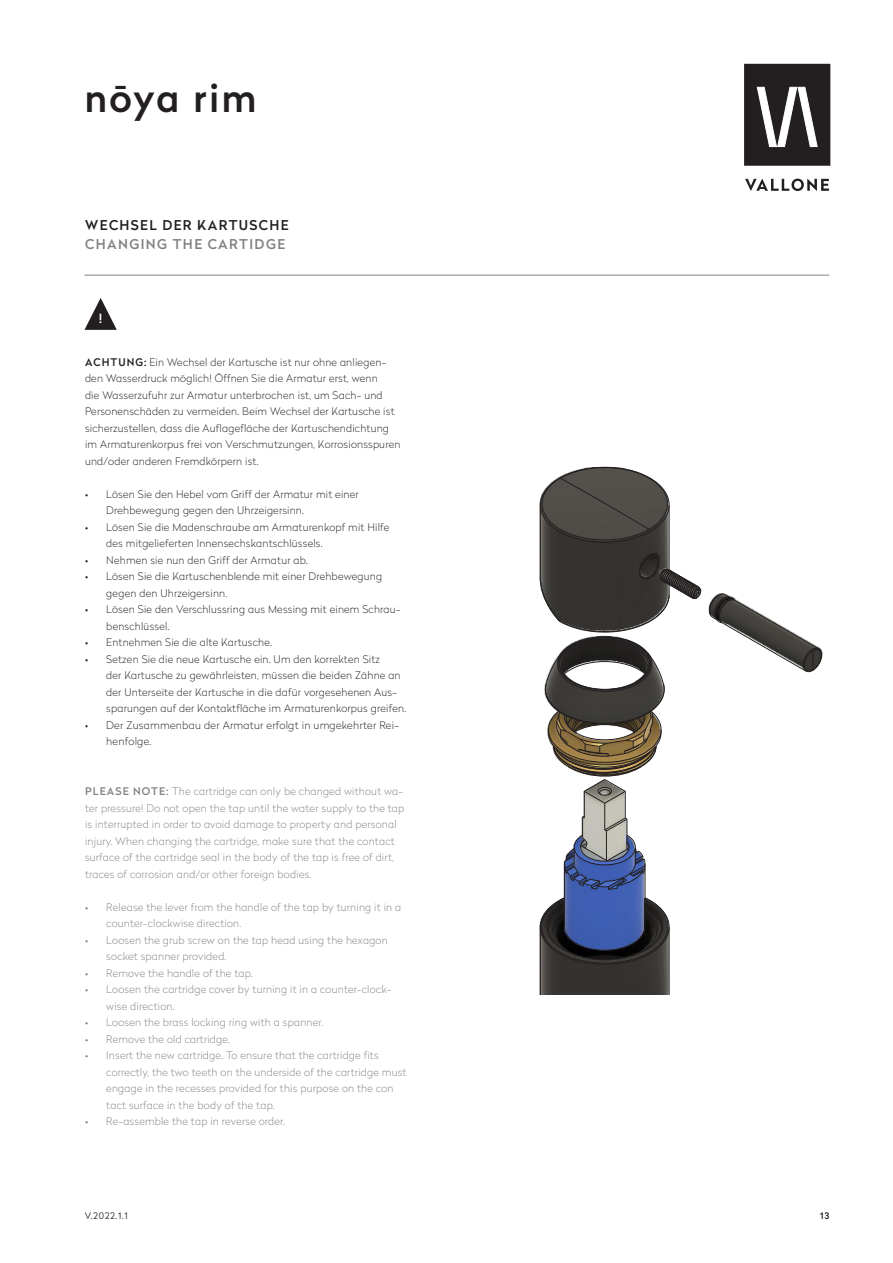
<style>
.page{position:relative;width:893px;height:1263px;background:#fff}
.page>*{position:absolute;margin:0;border:0;box-sizing:border-box;transform-origin:0 0}
.t1{font:500 38.55px "Radikal";letter-spacing:.06em;color:#231f20}
.Überschrift_DE{font:500 13.5px "Radikal";letter-spacing:.1em;color:#231f20}
.Überschrift_EN{font:500 13.5px "Radikal";letter-spacing:.1em;color:#808285}
.t2{font:500 12.6px "Radikal";color:#fff}
.Auflistung_DE{font:100 10.5px/16.5px "Radikal";letter-spacing:.02em;color:#231f20}
.Auflistung_EN{font:100 10.5px "Radikal";letter-spacing:.02em;color:#808285}
.Fließtext_DE{font:100 10.5px/16.5px "Radikal";letter-spacing:.02em;color:#231f20}
.Fließtext_EN{font:100 10.5px/16.5px "Radikal";letter-spacing:.02em;color:#808285}
.Auflistung_DE-2{font:100 10.5px "Radikal";letter-spacing:.02em;color:#231f20;scale:.96 1}
.t3{font:300 9px "Radikal";color:#231f20}
.t4{font:500 9px "Radikal";color:#231f20}
.s1{font-weight:500}
</style>
<div class="page">
<svg style="left:745px;top:179px;width:84px;height:12px"></svg>
<div style="left:745px;top:65px;width:84px;height:99px;background:#231f20"></div>
<div style="left:744px;top:64px;width:86px;height:102px;border:3px solid #231f20"></div>
<svg style="left:757px;top:87px;width:61px;height:60px"></svg>
<hr style="left:84px;top:275px;width:745px;height:1px;background:#808285">
<img style="left:539px;top:544px;width:284px;height:450px">
<hr style="left:540px;top:927px;width:1px;height:67px;background:#231f20">
<hr style="left:669px;top:927px;width:1px;height:67px;background:#231f20">
<svg style="left:708px;top:592px;width:114px;height:81px"></svg>
<svg style="left:539px;top:897px;width:135px;height:68px;background:#455071"></svg>
<hr style="left:645px;top:864px;width:1px;height:63px;background:#231f20">
<hr style="left:564px;top:864px;width:1px;height:63px;background:#231f20">
<hr style="left:669px;top:505px;width:1px;height:65px;background:#231f20">
<hr style="left:540px;top:505px;width:1px;height:72px;background:#231f20">
<svg style="left:539px;top:466px;width:131px;height:78px;background:#605e5a"></svg>
<svg style="left:540px;top:553px;width:162px;height:337px"></svg>
<svg style="left:84px;top:298px;width:33px;height:32px"></svg>
<h1 class="t1" style="left:84px;top:70px;width:174px">nōya rim</h1>
<p class="Überschrift_DE" style="left:85px;top:215px;width:205px">WECHSEL DER KARTUSCHE</p>
<p class="Überschrift_EN" style="left:85px;top:235px;width:202px">CHANGING THE CARTIDGE</p>
<p class="t2" style="left:99px;top:309px;width:5px">!</p>
<p class="Fließtext_DE" style="left:85px;top:354px;width:317px"><span class="s1">ACHTUNG:</span> Ein Wechsel der Kartusche ist nur ohne anliegen&shy;den Wasserdruck möglich! Öffnen Sie die Armatur erst, wenn<br>die Wasserzufuhr zur Armatur unterbrochen ist, um Sach- und Personenschäden zu vermeiden. Beim Wechsel der Kartusche ist sicherzustellen, dass die Auflagefläche der Kartuschendichtung im Armaturenkorpus frei von Verschmutzungen, Korrosionsspuren und/oder anderen Fremdkörpern ist.</p>
<p class="Auflistung_DE" style="left:85px;top:486px;width:275px">• Lösen Sie den Hebel vom Griff der Armatur mit einer</p>
<p class="Auflistung_DE" style="left:106px;top:502px;width:199px">Drehbewegung gegen den Uhrzeigersinn.</p>
<p class="Auflistung_DE" style="left:85px;top:519px;width:306px">• Lösen Sie die Madenschraube am Armaturenkopf mit Hilfe</p>
<p class="Auflistung_DE" style="left:106px;top:535px;width:218px">des mitgelieferten Innensechskantschlüssels.</p>
<p class="Auflistung_DE" style="left:85px;top:552px;width:224px">• Nehmen sie nun den Griff der Armatur ab.</p>
<p class="Auflistung_DE" style="left:85px;top:568px;width:299px">• Lösen Sie die Kartuschenblende mit einer Drehbewegung</p>
<p class="Auflistung_DE" style="left:106px;top:585px;width:122px">gegen den Uhrzeigersinn.</p>
<p class="Auflistung_DE" style="left:85px;top:601px;width:317px">• Lösen Sie den Verschlussring aus Messing mit einem Schrau-</p>
<p class="Auflistung_DE" style="left:106px;top:618px;width:65px">benschlüssel.</p>
<p class="Auflistung_DE" style="left:85px;top:634px;width:188px">• Entnehmen Sie die alte Kartusche.</p>
<p class="Auflistung_DE" style="left:85px;top:651px;width:296px">• Setzen Sie die neue Kartusche ein. Um den korrekten Sitz</p>
<p class="Auflistung_DE" style="left:106px;top:667px;width:296px">der Kartusche zu gewährleisten, müssen die beiden Zähne an</p>
<p class="Auflistung_DE" style="left:106px;top:684px;width:301px">der Unterseite der Kartusche in die dafür vorgesehenen Aus&shy;sparungen auf der Kontaktfläche im Armaturenkorpus greifen.</p>
<p class="Auflistung_DE-2" style="left:85px;top:718px;width:329px">• Der Zusammenbau der Armatur erfolgt in umgekehrter Rei-</p>
<p class="Auflistung_DE" style="left:106px;top:733px;width:47px">henfolge.</p>
<p class="Fließtext_EN" style="left:85px;top:783px;width:321px"><span class="s1">PLEASE NOTE:</span> The cartridge can only be changed without wa&shy;ter pressure! Do not open the tap until the water supply to the tap is interrupted in order to avoid damage to property and personal injury. When changing the cartridge, make sure that the contact surface of the cartridge seal in the body of the tap is free of dirt, traces of corrosion and/or other foreign bodies.</p>
<p class="Auflistung_EN" style="left:85px;top:899px;width:318px">• Release the lever from the handle of the tap by turning it in a</p>
<p class="Auflistung_EN" style="left:106px;top:916px;width:136px">counter-clockwise direction.</p>
<p class="Auflistung_EN" style="left:85px;top:932px;width:304px">• Loosen the grub screw on the tap head using the hexagon</p>
<p class="Auflistung_EN" style="left:106px;top:949px;width:122px">socket spanner provided.</p>
<p class="Auflistung_EN" style="left:85px;top:965px;width:169px">• Remove the handle of the tap.</p>
<p class="Auflistung_EN" style="left:85px;top:982px;width:308px">• Loosen the cartridge cover by turning it in a counter-clock-</p>
<p class="Auflistung_EN" style="left:106px;top:998px;width:70px">wise direction.</p>
<p class="Auflistung_EN" style="left:85px;top:1015px;width:240px">• Loosen the brass locking ring with a spanner.</p>
<p class="Auflistung_EN" style="left:85px;top:1031px;width:147px">• Remove the old cartridge.</p>
<p class="Auflistung_EN" style="left:85px;top:1048px;width:295px">• Insert the new cartridge. To ensure that the cartridge fits</p>
<p class="Auflistung_EN" style="left:106px;top:1064px;width:302px">correctly, the two teeth on the underside of the cartridge must</p>
<p class="Auflistung_EN" style="left:106px;top:1081px;width:289px">engage in the recesses provided for this purpose on the con</p>
<p class="Auflistung_EN" style="left:106px;top:1097px;width:170px">tact surface in the body of the tap.</p>
<p class="Auflistung_EN" style="left:85px;top:1114px;width:201px">• Re-assemble the tap in reverse order.</p>
<p class="t3" style="left:85px;top:1209px;width:45px">V.2022.1.1</p>
<p class="t4" style="left:820px;top:1209px;width:10px">13</p>
</div>
